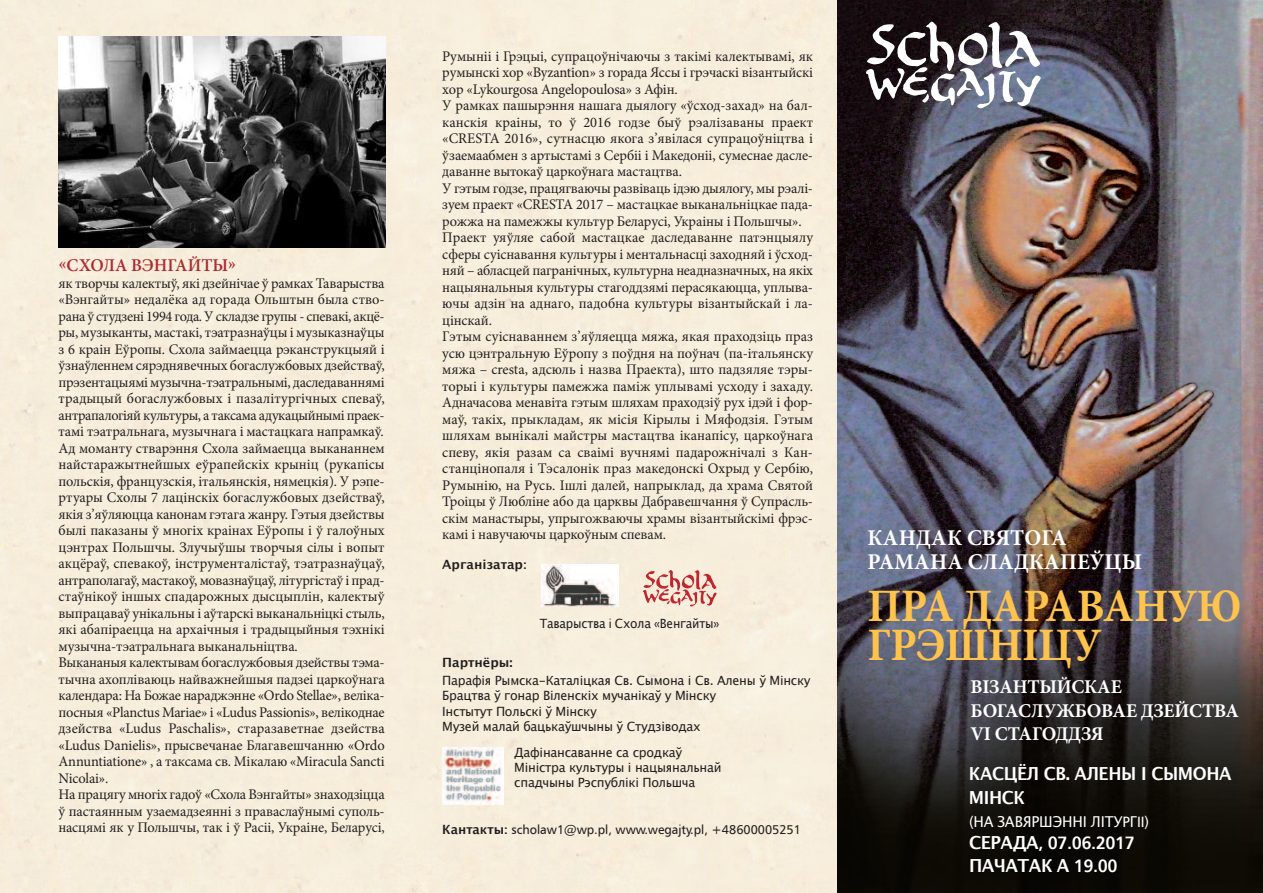
<style>
.page{position:relative;width:1263px;height:893px;background:#fff}
.page>*{position:absolute;margin:0;border:0;box-sizing:border-box;transform-origin:0 0}
.t1{font:700 46.5px/39px "Minion Pro";letter-spacing:-.015em;color:#fec34d;scale:.95 1}
.t2{font:700 22.5px/24px "Minion Pro";color:#fff}
.t3{font:700 19.5px/23.4px "Minion Pro";letter-spacing:-.015em;color:#fff}
.t4{font:700 18px/24px "Lucida Grande";letter-spacing:-.025em;color:#fff;scale:.94 1}
.t5{font:700 18px "Humnst 777 EU";letter-spacing:-.025em;color:#fff;scale:.95 1}
.t6{font:600 18px "Minion Pro";color:#ad2a30}
.t7{font:700 18px "Lucida Grande";letter-spacing:-.025em;color:#fff;scale:.95 1}
.t8{font:15px "Lucida Grande";letter-spacing:-.01em;color:#fff;scale:.95 1}
.t9{font:14.7px/16.5px "Minion Pro";letter-spacing:-.005em;color:#231f20}
.t10{font:12.75px/15.3px "Lucida Grande";letter-spacing:-.02em;color:#231f20}
.t11{font:12.75px "Humnst 777 EU";color:#231f20}
.t12{font:12.75px "Lucida Grande";letter-spacing:-.02em;color:#231f20;scale:.93 1}
.t13{font:700 12.75px "Lucida Grande";color:#231f20}
.s1{font-family:"Humnst 777 EU"}
.s2{font-family:"Lucida Grande";font-weight:700}
.s3{font-weight:700}
.s4{font-family:"Lucida Grande"}
</style>
<div class="page">
<div style="left:0;top:0;width:838px;height:893px;background:#f7eedb"></div>
<img style="left:838px;top:0;width:425px;height:893px">
<svg style="left:866px;top:22px;width:175px;height:86px"></svg>
<img style="left:58px;top:36px;width:327px;height:212px">
<img style="left:541px;top:564px;width:77px;height:43px">
<svg style="left:643px;top:570px;width:74px;height:36px;background:#e5b0a6"></svg>
<img style="left:443px;top:748px;width:61px;height:57px">
<p class="t6" style="left:59px;top:259px;width:179px">«Схола Вэнгайты»</p>
<p class="t9" style="left:58px;top:276px;width:328px">як творчы калектыў, які дзейнічае ў рамках Таварыства «Вэнгайты» недалёка ад горада Ольштын была ство&shy;рана ў студзені 1994 года. У складзе групы - спевакі, акцё&shy;ры, музыканты, мастакі, тэатразнаўцы і музыказнаўцы з 6 краін Еўропы. Схола займаецца рэканструкцыяй і ўзнаўленнем сярэднявечных богаслужбовых дзействаў, прэзентацыямі музычна-тэатральнымі, даследаваннямі традыцый богаслужбовых і пазалітургічных спеваў, антрапалогіяй культуры, а таксама адукацыйнымі праек&shy;тамі тэатральнага, музычнага і мастацкага напрамкаў.<br>Ад моманту стварэння Схола займаецца выкананнем найстаражытнейшых еўрапейскіх крыніц (рукапісы польскія, французскія, італьянскія, нямецкія). У рэпе&shy;ртуары Схолы 7 лацінскіх богаслужбовых дзействаў, якія з’яўляюцца канонам гэтага жанру. Гэтыя дзействы былі паказаны ў многіх краінах Еўропы і ў галоўных цэнтрах Польшчы. Злучыўшы творчыя сілы і вопыт акцёраў, спевакоў, інструменталістаў, тэатразнаўцаў, антраполагаў, мастакоў, мовазнаўцаў, літургістаў і прад&shy;стаўнікоў іншых спадарожных дысцыплін, калектыў выпрацаваў унікальны і аўтарскі выканальніцкі стыль, які абапіраецца на архаічныя і традыцыйныя тэхнікі музычна-тэатральнага выканальніцтва.<br>Выкананыя калектывам богаслужбовыя дзействы тэма&shy;тычна ахопліваюць найважнейшыя падзеі царкоўнага календара: На Божае нараджэнне «Ordo Stellae», веліка&shy;посныя «Planctus Mariae» і «Ludus Passionis», велікоднае дзейства «Ludus Paschalis», старазаветнae дзейства «Ludus Danielis», прысвечанае Благавешчанню «Ordo Annuntiatione» , а таксама св. Мікалаю «Miracula Sancti Nicolai».<br>На працягу многіх гадоў «Схола Вэнгайты» знаходзіцца ў пастаянным узаемадзеянні з праваслаўнымі суполь&shy;насцямі як у Польшчы, так і ў Расіі, Украіне, Беларусі,</p>
<p class="t9" style="left:442px;top:49px;width:372px">Румыніі і Грэцыі, супрацоўнічаючы з такімі калектывамі, як румынскі хор «Byzantion» з горада Яссы і грэчаскі візантыйскі хор «Lykourgosa Angelopoulosa» з Афін.<br>У рамках пашырэння нашага дыялогу «ўсход-захад» на бал&shy;канскія краіны, то ў 2016 годзе быў рэалізаваны праект «CRESTA 2016», сутнасцю якога з’явілася супрацоўніцтва і ўзаемаабмен з артыстамі з Сербіі і Македоніі, сумеснае дасле&shy;даванне вытокаў царкоўнага мастацтва.<br>У гэтым годзе, працягваючы развіваць ідэю дыялогу, мы рэалі&shy;зуем праект «CRESTA 2017 – мастацкае выканальніцкае пада&shy;рожжа на памежжы культур Беларусі, Украіны і Польшчы».<br>Праект уяўляе сабой мастацкае даследаванне патэнцыялу сферы суіснавання культуры і ментальнасці заходняй і ўсход&shy;няй – абласцей пагранічных, культурна неадназначных, на якіх нацыянальныя культуры стагоддзямі перасякаюцца, уплыва&shy;ючы адзін на аднаго, падобна культуры візантыйскай і ла&shy;цінскай.<br>Гэтым суіснаваннем з’яўляецца мяжа, якая праходзіць праз усю цэнтральную Еўропу з поўдня на поўнач (па-італьянску мяжа – cresta, адсюль і назва Праекта), што падзяляе тэры&shy;торыі і культуры памежжа паміж уплывамі усходу і захаду.<br>Адначасова менавіта гэтым шляхам праходзіў рух ідэй і фор&shy;маў, такіх, прыкладам, як місія Кірылы і Мяфодзія. Гэтым шляхам вынікалі майстры мастацтва іканапісу, царкоўнага спеву, якія разам са сваімі вучнямі падарожнічалі з Кан&shy;станцінопаля і Тэсалонік праз македонскі Охрыд у Сербію, Румынію, на Русь. Ішлі далей, напрыклад, да храма Святой Троіцы ў Любліне або да царквы Дабравешчання ў Супрасль&shy;скім манастыры, упрыгожваючы храмы візантыйскімі фрэс&shy;камі і навучаючы царкоўным спевам.</p>
<p class="t13" style="left:442px;top:556px;width:86px">Арганізатар<span class="s1">:</span></p>
<p class="t13" style="left:442px;top:654px;width:72px">Партнёры:</p>
<p class="t12" style="left:540px;top:616px;width:195px">Таварыства <span class="s1">i</span> Схола <span class="s1">«</span>Венгайты<span class="s1">»</span></p>
<p class="t10" style="left:442px;top:673px;width:370px">Парафія Рымска-Каталіцкая Св. Сымона і Св. Алены ў Мінску Брацтва ў гонар Віленскіх мучанікаў у Мінску<br>Інстытут Польскі ў Мінску<br>Музей малай бацькаўшчыны ў Студзіводах</p>
<p class="t10" style="left:514px;top:744px;width:209px">Дафінансаванне са сродкаў<br>Міністра культуры і нацыянальнай спадчыны Рэспублікі Польшча</p>
<p class="t11" style="left:442px;top:821px;width:360px"><span class="s2">Кантакты</span><span class="s3">:</span> scholaw1@wp.pl, www.wegajty.pl, +48600005251</p>
<h2 class="t2" style="left:867px;top:528px;width:276px">КАНДАК СВЯТОГА<br>РАМАНА СЛАДКАПЕЎЦЫ</h2>
<h1 class="t1" style="left:867px;top:590px;width:395px">ПРА ДАРАВАНУЮ<br>ГРЭШНІЦУ</h1>
<h3 class="t3" style="left:970px;top:677px;width:270px">ВІЗАНТЫЙСКАЕ<br>БОГАСЛУЖБОВАЕ ДЗЕЙСТВА<br>VІ СТАГОДДЗЯ</h3>
<p class="t4" style="left:969px;top:761px;width:281px">КАСЦЁЛ СВ. АЛЕНЫ І СЫМОНА<br>МІНСК</p>
<p class="t8" style="left:969px;top:812px;width:191px"><span class="s1">(</span>НА ЗАВЯРШЭННІ ЛІТУ<span class="s1">P</span>Г<span class="s1">II)</span></p>
<p class="t5" style="left:969px;top:832px;width:176px"><span class="s4">СЕРАДА</span>, 07.06.2017</p>
<p class="t7" style="left:969px;top:854px;width:158px">ПАЧАТАК А <span class="s1">19.00</span></p>
</div>
